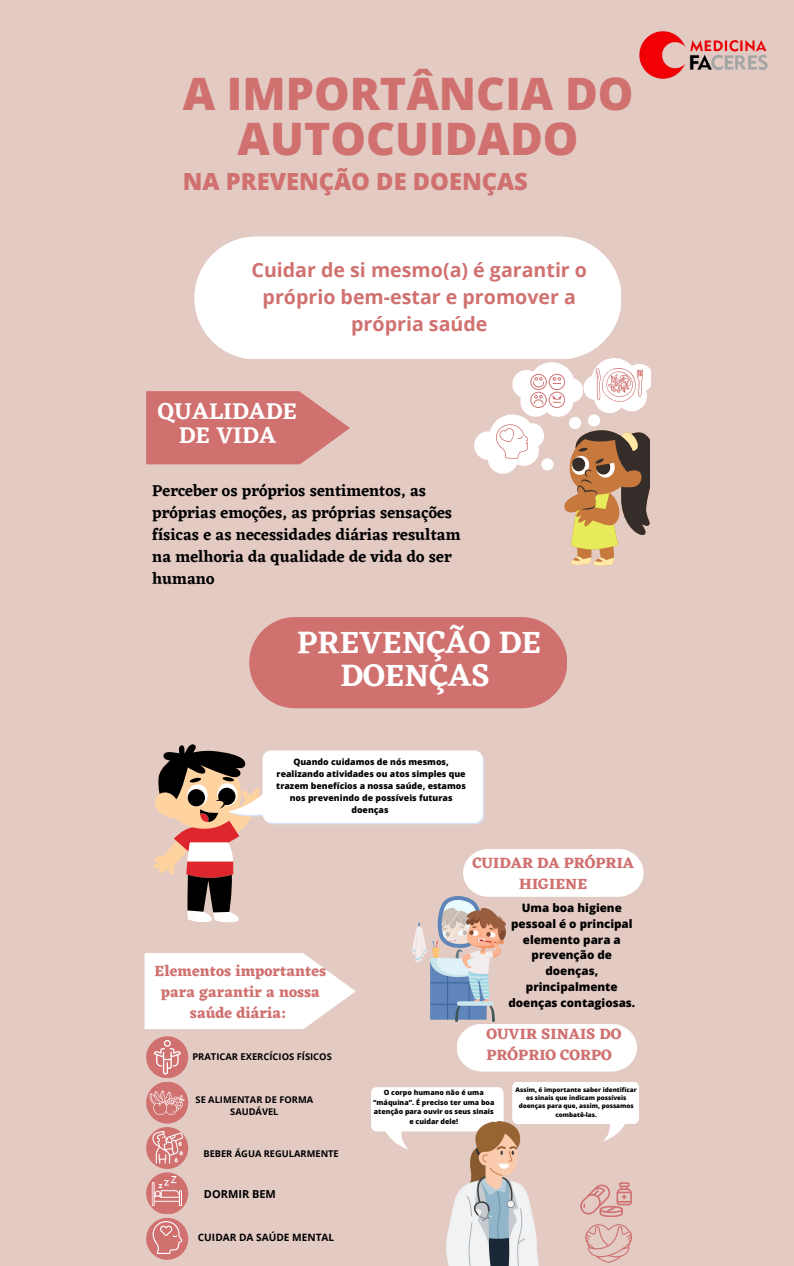
<style>
.page{position:relative;width:794px;height:1266px;background:#fff}
.page>*{position:absolute;margin:0;border:0;box-sizing:border-box;transform-origin:0 0}
.t1{font:800 44.7px/45.6px "Open Sans";color:#d07170;text-align:center}
.t2{font:600 32.1px/32.3px "Eczar";color:#fff;text-align:center}
.t3{font:800 23.62px "Open Sans";color:#d07170}
.t4{font:600 23.62px/24.1px "Eczar";color:#fff;text-align:center}
.t5{font:700 19.58px/27.2px "Open Sans";color:#d07170;text-align:center}
.t6{font:600 16.2px/22.1px "Eczar";color:#000}
.t7{font:700 15.38px/20.9px "Eczar";color:#d07170;text-align:center}
.t8{font:800 11.62px/15.8px "Open Sans";color:#000;text-align:center}
.t9{font:700 10.95px "Open Sans";color:#000}
.t10{font:700 10.12px "Open Sans";color:#000}
.t11{font:700 9.38px "Open Sans";color:#000}
.t12{font:700 9.3px/12px "Open Sans";color:#000;text-align:center}
.t13{font:800 8.77px/12px "Open Sans";color:#000;text-align:center}
.t14{font:800 7.05px/9.5px "Open Sans";color:#000;text-align:center}
.t15{font:800 6.3px/8.2px "Open Sans";color:#000;text-align:center}
</style>
<div class="page">
<div style="left:0;top:0;width:793px;height:1266px;background:#e3cac3"></div>
<svg style="left:146px;top:391px;width:203px;height:73px;background:#d27b7a"></svg>
<div style="left:194px;top:236px;width:427px;height:123px;background:#fff"></div>
<svg style="left:474px;top:357px;width:177px;height:209px"></svg>
<img style="left:639px;top:30px;width:129px;height:49px">
<div style="left:144px;top:953px;width:211px;height:76px;background:#fff"></div>
<svg style="left:146px;top:1036px;width:42px;height:42px"></svg>
<svg style="left:154px;top:1040px;width:27px;height:34px"></svg>
<svg style="left:146px;top:1082px;width:42px;height:41px"></svg>
<svg style="left:146px;top:1127px;width:42px;height:42px"></svg>
<svg style="left:146px;top:1172px;width:42px;height:42px"></svg>
<svg style="left:146px;top:1218px;width:42px;height:41px"></svg>
<svg style="left:149px;top:1090px;width:36px;height:25px"></svg>
<svg style="left:152px;top:1130px;width:31px;height:33px"></svg>
<svg style="left:151px;top:1176px;width:31px;height:30px"></svg>
<svg style="left:152px;top:1221px;width:30px;height:33px"></svg>
<div style="left:249px;top:617px;width:317px;height:91px;background:#d07170"></div>
<svg style="left:153px;top:744px;width:331px;height:179px"></svg>
<div style="left:462px;top:849px;width:181px;height:48px;background:#fff"></div>
<img style="left:412px;top:897px;width:93px;height:124px">
<svg style="left:371px;top:1087px;width:132px;height:62px"></svg>
<div style="left:456px;top:1023px;width:180px;height:48px;background:#fff"></div>
<svg style="left:512px;top:1082px;width:126px;height:59px"></svg>
<img style="left:446px;top:1122px;width:91px;height:144px">
<svg style="left:580px;top:1182px;width:51px;height:35px"></svg>
<svg style="left:585px;top:1224px;width:47px;height:38px"></svg>
<h1 class="t1" style="left:182px;top:70px;width:452px">A IMPORTÂNCIA DO<br>AUTOCUIDADO</h1>
<h3 class="t3" style="left:182px;top:164px;width:346px">NA PREVENÇÃO DE DOENÇAS</h3>
<p class="t5" style="left:251px;top:255px;width:337px">Cuidar de si mesmo(a) é garantir o próprio bem-estar e promover a própria saúde</p>
<h3 class="t4" style="left:158px;top:399px;width:141px">QUALIDADE<br>DE VIDA</h3>
<p class="t6" style="left:152px;top:479px;width:310px">Perceber os próprios sentimentos, as próprias emoções, as próprias sensações físicas e as necessidades diárias resultam na melhoria da qualidade de vida do ser humano</p>
<h2 class="t2" style="left:297px;top:626px;width:245px">PREVENÇÃO DE<br>DOENÇAS</h2>
<p class="t13" style="left:276px;top:756px;width:191px">Quando cuidamos de nós mesmos, realizando atividades ou atos simples que trazem benefícios a nossa saúde, estamos nos prevenindo de possíveis futuras doenças</p>
<p class="t7" style="left:154px;top:960px;width:173px">Elementos importantes para garantir a nossa saúde diária:</p>
<p class="t11" style="left:192px;top:1049px;width:141px">PRATICAR EXERCÍCIOS FÍSICOS</p>
<p class="t12" style="left:195px;top:1093px;width:119px">SE ALIMENTAR DE FORMA<br>SAUDÁVEL</p>
<p class="t12" style="left:203px;top:1147px;width:137px">BEBER ÁGUA REGULARMENTE</p>
<p class="t9" style="left:204px;top:1186px;width:74px">DORMIR BEM</p>
<p class="t10" style="left:198px;top:1230px;width:138px">CUIDAR DA SAÚDE MENTAL</p>
<p class="t7" style="left:472px;top:852px;width:163px">CUIDAR DA PRÓPRIA<br>HIGIENE</p>
<p class="t8" style="left:508px;top:899px;width:128px">Uma boa higiene pessoal é o principal elemento para a prevenção de doenças, principalmente doenças contagiosas.</p>
<p class="t7" style="left:486px;top:1023px;width:136px;text-align:left">OUVIR SINAIS DO<br>PRÓPRIO CORPO</p>
<p class="t14" style="left:373px;top:1087px;width:123px">O corpo humano não é uma ‘’máquina’’. É preciso ter uma boa atenção para ouvir os seus sinais e cuidar dele!</p>
<p class="t15" style="left:515px;top:1085px;width:123px">Assim, é importante saber identificar os sinais que indicam possíveis doenças para que, assim, possamos combatê-las.</p>
</div>
